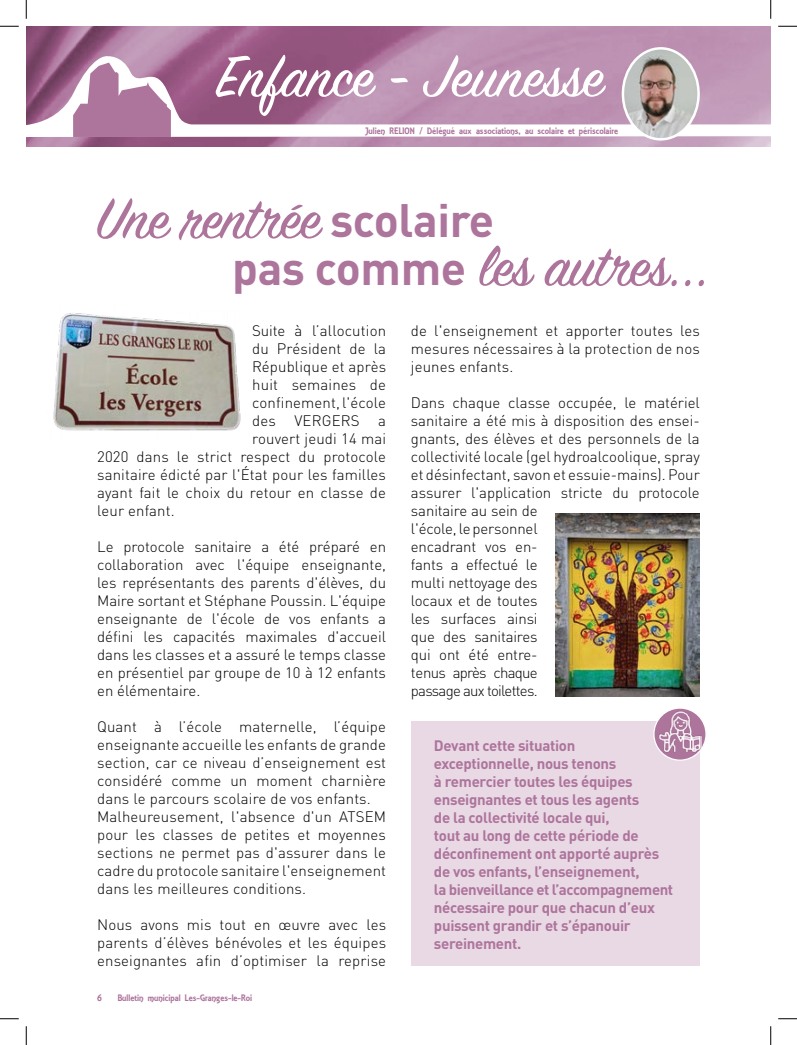
<style>
.page{position:relative;width:797px;height:1045px;background:#fff}
.page>*{position:absolute;margin:0;border:0;box-sizing:border-box;transform-origin:0 0}
.t1{font:65px "Sign Painter House Script";color:#fff}
.t2{font:63.75px/47.5px "Sign Painter House Script";letter-spacing:-.01em;color:#ad749c}
.t3{font:300 15px/18px "DIN Pro";letter-spacing:.005em;color:#000;text-align:justify}
.t4{font:700 15px/18px "DIN Pro";letter-spacing:-.02em;color:#ad749c}
.t5{font:10px "ARESSENCE";color:#ad749c}
.s1{font-family:"DIN Pro";font-weight:700;font-size:46.25px}
</style>
<div class="page">
<div style="left:411px;top:721px;width:288px;height:244px;background:#e9d9e4"></div>
<img style="left:26px;top:26px;width:744px;height:121px">
<svg style="left:26px;top:54px;width:744px;height:83px;background:#bb91af"></svg>
<svg style="left:73px;top:63px;width:98px;height:74px"></svg>
<svg style="left:770px;top:53px;width:1px;height:72px"></svg>
<img style="left:623px;top:48px;width:75px;height:91px">
<div style="left:621px;top:47px;width:78px;height:94px;border:2px solid #fff;border-radius:50%"></div>
<img style="left:555px;top:513px;width:144px;height:183px">
<img style="left:53px;top:313px;width:188px;height:118px">
<svg style="left:654px;top:708px;width:52px;height:52px"></svg>
<div style="left:653px;top:707px;width:53px;height:54px;border:1px solid #fff;border-radius:50%"></div>
<img style="left:658px;top:710px;width:43px;height:42px">
<svg style="left:0;top:25px;width:19px;height:2px"></svg>
<svg style="left:778px;top:25px;width:19px;height:2px"></svg>
<svg style="left:0;top:1018px;width:19px;height:1px"></svg>
<svg style="left:778px;top:1018px;width:19px;height:1px"></svg>
<svg style="left:25px;top:0;width:2px;height:19px"></svg>
<svg style="left:25px;top:1026px;width:2px;height:19px"></svg>
<svg style="left:770px;top:0;width:1px;height:19px"></svg>
<svg style="left:770px;top:1026px;width:1px;height:19px"></svg>
<h1 class="t1" style="left:217px;top:36px;width:388px">Enfance - Jeunesse</h1>
<p class="t5" style="left:365px;top:125px;width:255px">Julien RELION / Délégué aux associations, au scolaire et périscolaire</p>
<h2 class="t2" style="left:232px;top:200px;width:478px;text-indent:-135px">Une rentrée <span class="s1">scolaire<br>pas comme</span> les autres...</h2>
<p class="t3" style="left:252px;top:320px;width:135px">Suite à l’allocution</p>
<p class="t3" style="left:252px;top:338px;width:135px">du Président de la</p>
<p class="t3" style="left:252px;top:356px;width:135px">République et après</p>
<p class="t3" style="left:252px;top:374px;width:135px">huit semaines de</p>
<p class="t3" style="left:252px;top:392px;width:135px">confinement, l'école</p>
<p class="t3" style="left:252px;top:410px;width:135px">des VERGERS a</p>
<p class="t3" style="left:252px;top:428px;width:135px">rouvert jeudi 14 mai</p>
<p class="t3" style="left:97px;top:446px;width:290px">2020 dans le strict respect du protocole</p>
<p class="t3" style="left:97px;top:464px;width:290px">sanitaire édicté par l'État pour les familles</p>
<p class="t3" style="left:97px;top:482px;width:290px">ayant fait le choix du retour en classe de</p>
<p class="t3" style="left:97px;top:500px;width:79px">leur enfant.</p>
<p class="t3" style="left:97px;top:536px;width:290px">Le protocole sanitaire a été préparé en collaboration avec l'équipe enseignante, les représentants des parents d'élèves, du Maire sortant et Stéphane Poussin. L'équipe enseignante de l'école de vos enfants a défini les capacités maximales d'accueil dans les classes et a assuré le temps classe en présentiel par groupe de 10 à 12 enfants en élémentaire.</p>
<p class="t3" style="left:97px;top:716px;width:290px;text-align:left">Quant à l’école maternelle, l’équipe enseignante accueille les enfants de grande section, car ce niveau d’enseignement est considéré comme un moment charnière dans le parcours scolaire de vos enfants.<br>Malheureusement, l'absence d'un ATSEM pour les classes de petites et moyennes sections ne permet pas d'assurer dans le cadre du protocole sanitaire l'enseignement dans les meilleures conditions.</p>
<p class="t3" style="left:97px;top:914px;width:290px">Nous avons mis tout en œuvre avec les parents d’élèves bénévoles et les équipes enseignantes afin d’optimiser la reprise</p>
<p class="t5" style="left:97px;top:992px;width:6px">6</p>
<p class="t5" style="left:118px;top:992px;width:136px">Bulletin municipal Les-Granges-le-Roi</p>
<p class="t3" style="left:411px;top:320px;width:290px">de l'enseignement et apporter toutes les mesures nécessaires à la protection de nos jeunes enfants.</p>
<p class="t3" style="left:411px;top:392px;width:290px;text-align:left">Dans chaque classe occupée, le matériel sanitaire a été mis à disposition des ensei&shy;gnants, des élèves et des personnels de la collectivité locale (gel hydroalcoolique, spray et désinfectant, savon et essuie-mains). Pour assurer l'application stricte du protocole sanitaire au sein de<br>l'école, le personnel<br>encadrant vos en-<br>fants a effectué le<br>multi nettoyage des<br>locaux et de toutes<br>les surfaces ainsi<br>que des sanitaires<br>qui ont été entre-<br>tenus après chaque<br>passage aux toilettes.</p>
<p class="t4" style="left:434px;top:734px;width:241px">Devant cette situation exceptionnelle, nous tenons<br>à remercier toutes les équipes enseignantes et tous les agents<br>de la collectivité locale qui,<br>tout au long de cette période de déconfinement ont apporté auprès de vos enfants, l’enseignement,<br>la bienveillance et l’accompagnement nécessaire pour que chacun d’eux puissent grandir et s’épanouir sereinement.</p>
</div>
